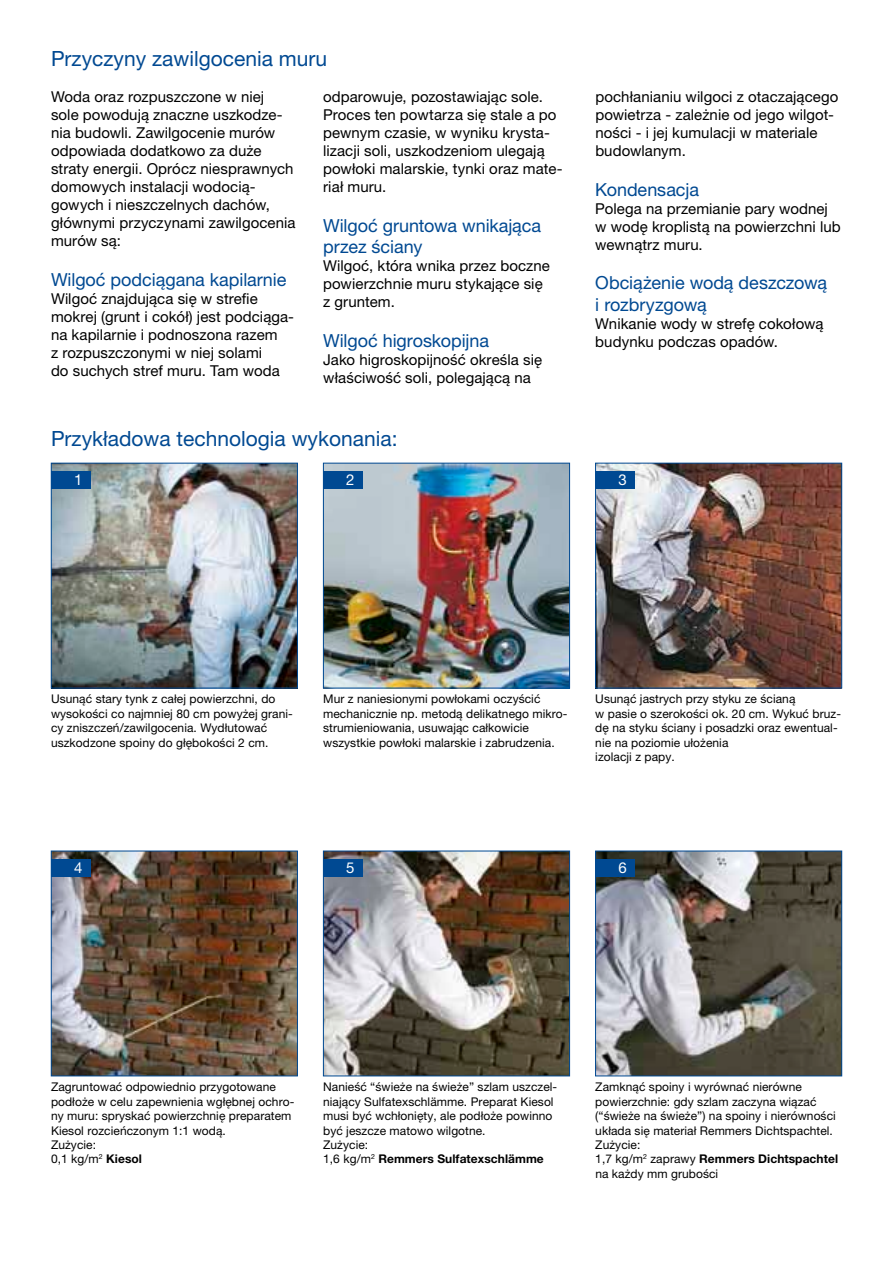
<style>
.page{position:relative;width:893px;height:1263px;background:#fff}
.page>*{position:absolute;margin:0;border:0;box-sizing:border-box;transform-origin:0 0}
.t1{font:21px "Helvetica Neue LT Pro";color:#004992}
.t2{font:18px/21.6px "Helvetica Neue LT Pro";letter-spacing:-.005em;color:#004992}
.t3{font:15px/18px "Helvetica Neue LT Pro";letter-spacing:.005em;color:#000}
.t4{font:15px "Helvetica Neue LT Pro";color:#fff}
.t5{font:12px/14.4px "Helvetica Neue LT Pro";letter-spacing:.005em;color:#000}
.s1{font-weight:700}
</style>
<div class="page">
<img style="left:325px;top:853px;width:243px;height:221px">
<div style="left:323px;top:851px;width:247px;height:225px;border:1px solid #004992"></div>
<img style="left:597px;top:853px;width:243px;height:221px">
<div style="left:595px;top:851px;width:247px;height:225px;border:1px solid #004992"></div>
<img style="left:53px;top:853px;width:243px;height:221px">
<div style="left:51px;top:851px;width:247px;height:225px;border:1px solid #004992"></div>
<img style="left:53px;top:465px;width:243px;height:221px">
<div style="left:51px;top:463px;width:247px;height:225px;border:1px solid #004992"></div>
<img style="left:325px;top:465px;width:243px;height:221px">
<div style="left:323px;top:463px;width:247px;height:225px;border:1px solid #004992"></div>
<img style="left:597px;top:465px;width:243px;height:221px">
<div style="left:595px;top:463px;width:247px;height:225px;border:1px solid #004992"></div>
<div style="left:51px;top:471px;width:40px;height:18px;background:#004992"></div>
<div style="left:323px;top:471px;width:40px;height:18px;background:#004992"></div>
<div style="left:595px;top:471px;width:40px;height:18px;background:#004992"></div>
<div style="left:51px;top:859px;width:40px;height:18px;background:#004992"></div>
<div style="left:323px;top:859px;width:40px;height:18px;background:#004992"></div>
<div style="left:595px;top:859px;width:40px;height:18px;background:#004992"></div>
<h1 class="t1" style="left:51px;top:46px;width:278px">Przyczyny zawilgocenia muru</h1>
<p class="t3" style="left:51px;top:88px;width:246px">Woda oraz rozpuszczone w niej sole powodują znaczne uszkodze&shy;nia budowli. Zawilgocenie murów odpowiada dodatkowo za duże straty energii. Oprócz niesprawnych domowych instalacji wodocią&shy;gowych i nieszczelnych dachów, głównymi przyczynami zawilgocenia murów są:</p>
<h2 class="t2" style="left:51px;top:268px;width:237px">Wilgoć podciągana kapilarnie</h2>
<p class="t3" style="left:51px;top:289px;width:245px">Wilgoć znajdująca się w strefie mokrej (grunt i cokół) jest podciąga&shy;na kapilarnie i podnoszona razem<br>z rozpuszczonymi w niej solami<br>do suchych stref muru. Tam woda</p>
<p class="t3" style="left:323px;top:88px;width:241px">odparowuje, pozostawiając sole.<br>Proces ten powtarza się stale a po pewnym czasie, w wyniku krysta&shy;lizacji soli, uszkodzeniom ulegają powłoki malarskie, tynki oraz mate&shy;riał muru.</p>
<h2 class="t2" style="left:323px;top:214px;width:220px">Wilgoć gruntowa wnikająca przez ściany</h2>
<p class="t3" style="left:323px;top:257px;width:228px">Wilgoć, która wnika przez boczne powierzchnie muru stykające się z gruntem.</p>
<h2 class="t2" style="left:323px;top:329px;width:167px">Wilgoć higroskopijna</h2>
<p class="t3" style="left:323px;top:350px;width:220px">Jako higroskopijność określa się właściwość soli, polegającą na</p>
<h1 class="t1" style="left:51px;top:425px;width:348px">Przykładowa technologia wykonania:</h1>
<p class="t3" style="left:595px;top:88px;width:245px">pochłanianiu wilgoci z otaczającego powietrza - zależnie od jego wilgot&shy;ności - i jej kumulacji w materiale budowlanym.</p>
<h2 class="t2" style="left:595px;top:178px;width:105px">Kondensacja</h2>
<p class="t3" style="left:595px;top:199px;width:247px">Polega na przemianie pary wodnej w wodę kroplistą na powierzchni lub wewnątrz muru.</p>
<h2 class="t2" style="left:595px;top:272px;width:233px">Obciążenie wodą deszczową i rozbryzgową</h2>
<p class="t3" style="left:595px;top:314px;width:230px">Wnikanie wody w strefę cokołową budynku podczas opadów.</p>
<p class="t4" style="left:74px;top:471px;width:10px">1</p>
<p class="t4" style="left:346px;top:471px;width:10px">2</p>
<p class="t4" style="left:618px;top:471px;width:10px">3</p>
<p class="t5" style="left:51px;top:692px;width:243px">Usunąć stary tynk z całej powierzchni, do wysokości co najmniej 80 cm powyżej grani&shy;cy zniszczeń/zawilgocenia. Wydłutować uszkodzone spoiny do głębokości 2 cm.</p>
<p class="t5" style="left:323px;top:692px;width:246px">Mur z naniesionymi powłokami oczyścić mechanicznie np. metodą delikatnego mikro&shy;strumieniowania, usuwając całkowicie wszystkie powłoki malarskie i zabrudzenia.</p>
<p class="t5" style="left:595px;top:692px;width:247px">Usunąć jastrych przy styku ze ścianą<br>w pasie o szerokości ok. 20 cm. Wykuć bruz&shy;dę na styku ściany i posadzki oraz ewentual&shy;nie na poziomie ułożenia<br>izolacji z papy.</p>
<p class="t4" style="left:74px;top:859px;width:10px">4</p>
<p class="t4" style="left:346px;top:859px;width:10px">5</p>
<p class="t4" style="left:618px;top:859px;width:10px">6</p>
<p class="t5" style="left:51px;top:1080px;width:245px">Zagruntować odpowiednio przygotowane podłoże w celu zapewnienia wgłębnej ochro&shy;ny muru: spryskać powierzchnię preparatem<br>Kiesol rozcieńczonym 1:1 wodą.<br>Zużycie:<br>0,1 kg/m<sup>2</sup> <span class="s1">Kiesol</span></p>
<p class="t5" style="left:323px;top:1080px;width:236px">Nanieść “świeże na świeże” szlam uszczel&shy;niający Sulfatexschlämme. Preparat Kiesol musi być wchłonięty, ale podłoże powinno być jeszcze matowo wilgotne.<br>Zużycie:<br>1,6 kg/m<sup>2</sup> <span class="s1">Remmers Sulfatexschlämme</span></p>
<p class="t5" style="left:595px;top:1080px;width:244px">Zamknąć spoiny i wyrównać nierówne powierzchnie: gdy szlam zaczyna wiązać (“świeże na świeże”) na spoiny i nierówności układa się materiał Remmers Dichtspachtel.<br>Zużycie:<br>1,7 kg/m<sup>2</sup> zaprawy <span class="s1">Remmers Dichtspachtel </span>na każdy mm grubości</p>
</div>
